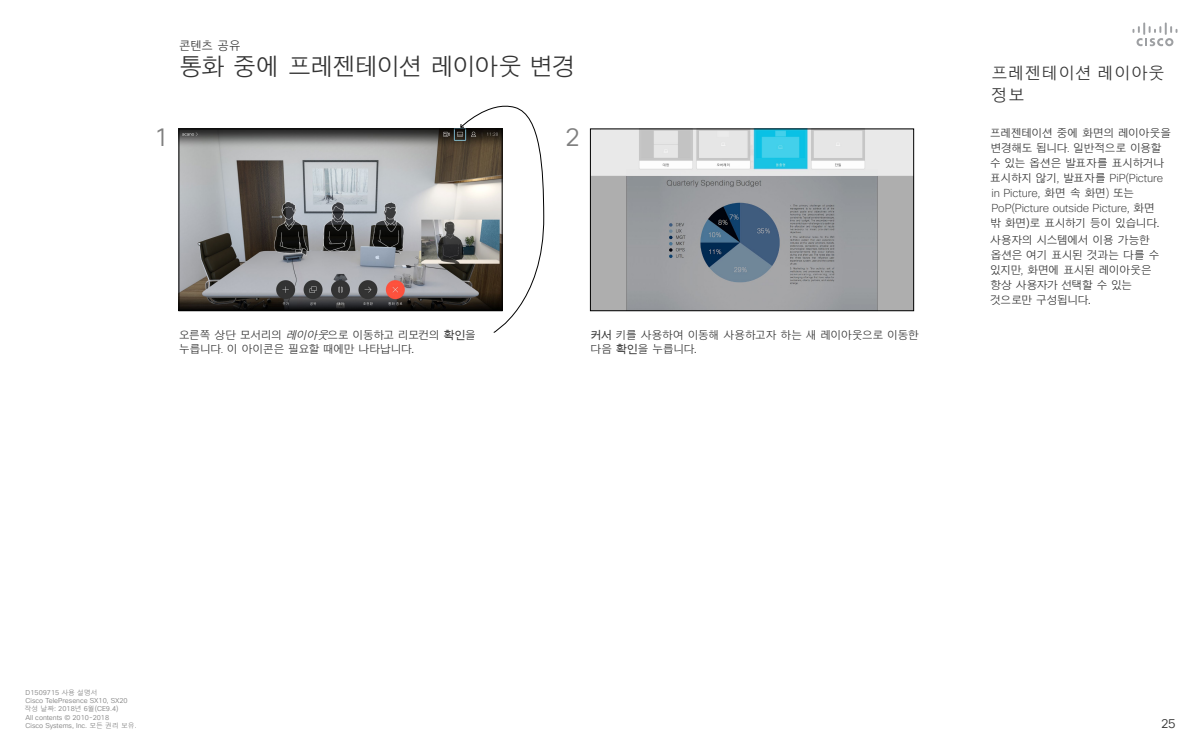
<style>
.page{position:relative;width:1200px;height:750px;background:#fff}
.page>*{position:absolute;margin:0;border:0;box-sizing:border-box;transform-origin:0 0}
.t1{font:25px "Cisco Sans KOR Light";color:#808080}
.t2{font:24.31px "Cisco Sans KOR Light";letter-spacing:-.08em;color:#333}
.t3{font:16.88px/22.5px "Cisco Sans KOR Light";color:#333}
.t4{font:12.5px "Cisco Sans KOR Light";color:#333}
.t5{font:12.19px "Cisco Sans KOR Light";color:#333}
.t6{font:11.25px/15px "Cisco Sans KOR Light";letter-spacing:-.08em;color:#333}
.t7{font:200 11.25px/15px "Cisco Sans";letter-spacing:-.01em;color:#333}
.t8{font:6.88px/8.2px "Cisco Sans KOR Light";color:#808080}
.s1{font-style:italic}
.s2{font-family:"Cisco Sans KOR"}
.s3{font-family:"Cisco Sans";font-weight:200}
.s4{font-family:"Cisco Sans KOR Light";font-weight:400}
</style>
<div class="page">
<svg style="left:1132px;top:22px;width:46px;height:24px"></svg>
<img style="left:181px;top:131px;width:279px;height:178px">
<div style="left:179px;top:129px;width:323px;height:182px;border:1px solid #000"></div>
<img style="left:592px;top:131px;width:320px;height:178px">
<div style="left:590px;top:129px;width:324px;height:182px;border:1px solid #000"></div>
<svg style="left:460px;top:105px;width:84px;height:228px"></svg>
<p class="t5" style="left:179px;top:38px;width:64px">콘텐츠 공유</p>
<h2 class="t2" style="left:179px;top:50px;width:399px">통화 중에 프레젠테이션 레이아웃 변경</h2>
<h1 class="t1" style="left:154px;top:121px;width:17px">1</h1>
<h1 class="t1" style="left:565px;top:121px;width:16px">2</h1>
<p class="t6" style="left:179px;top:329px;width:299px;line-height:13.5px">오른쪽 상단 모서리의 <span class="s1">레이아웃</span>으로 이동하고 리모컨의 <span class="s2">확인</span>을 누릅니다<span class="s3">.</span> 이 아이콘은 필요할 때에만 나타납니다.</p>
<p class="t6" style="left:590px;top:329px;width:330px;line-height:13.5px"><span class="s2">커서</span> 키를 사용하여 이동해 사용하고자 하는 새 레이아웃으로 이동한 다음 <span class="s2">확인</span>을 누릅니다.</p>
<h3 class="t3" style="left:991px;top:62px;width:175px">프레젠테이션 레이아웃 정보</h3>
<p class="t6" style="left:990px;top:125px;width:183px">프레젠테이션 중에 화면의 레이아웃을 변경해도 됩니다<span class="s3">.</span> 일반적으로 이용할 수 있는 옵션은 발표자를 표시하거나</p>
<p class="t7" style="left:990px;top:170px;width:175px"><span class="s4">표시하지 않기</span>, <span class="s4">발표자를</span> PiP(Picture in Picture, <span class="s4">화면 속 화면</span>) <span class="s4">또는<br></span>PoP(Picture outside Picture, <span class="s4">화면</span></p>
<p class="t6" style="left:990px;top:214px;width:171px;line-height:17.7px">밖 화면)로 표시하기 등이 있습니다. 사용자의 시스템에서 이용 가능한</p>
<p class="t6" style="left:990px;top:248px;width:171px">옵션은 여기 표시된 것과는 다를 수 있지만<span class="s3">,</span> 화면에 표시된 레이아웃은 항상 사용자가 선택할 수 있는 것으로만 구성됩니다.</p>
<p class="t8" style="left:25px;top:688px;width:114px">D1509715 사용 설명서<br>Cisco TelePresence SX10, SX20 작성 날짜: 2018년 6월(CE9.4)<br>All contents © 2010-2018<br>Cisco Systems, Inc. 모든 권리 보유.</p>
<p class="t4" style="left:1161px;top:715px;width:16px">25</p>
</div>
